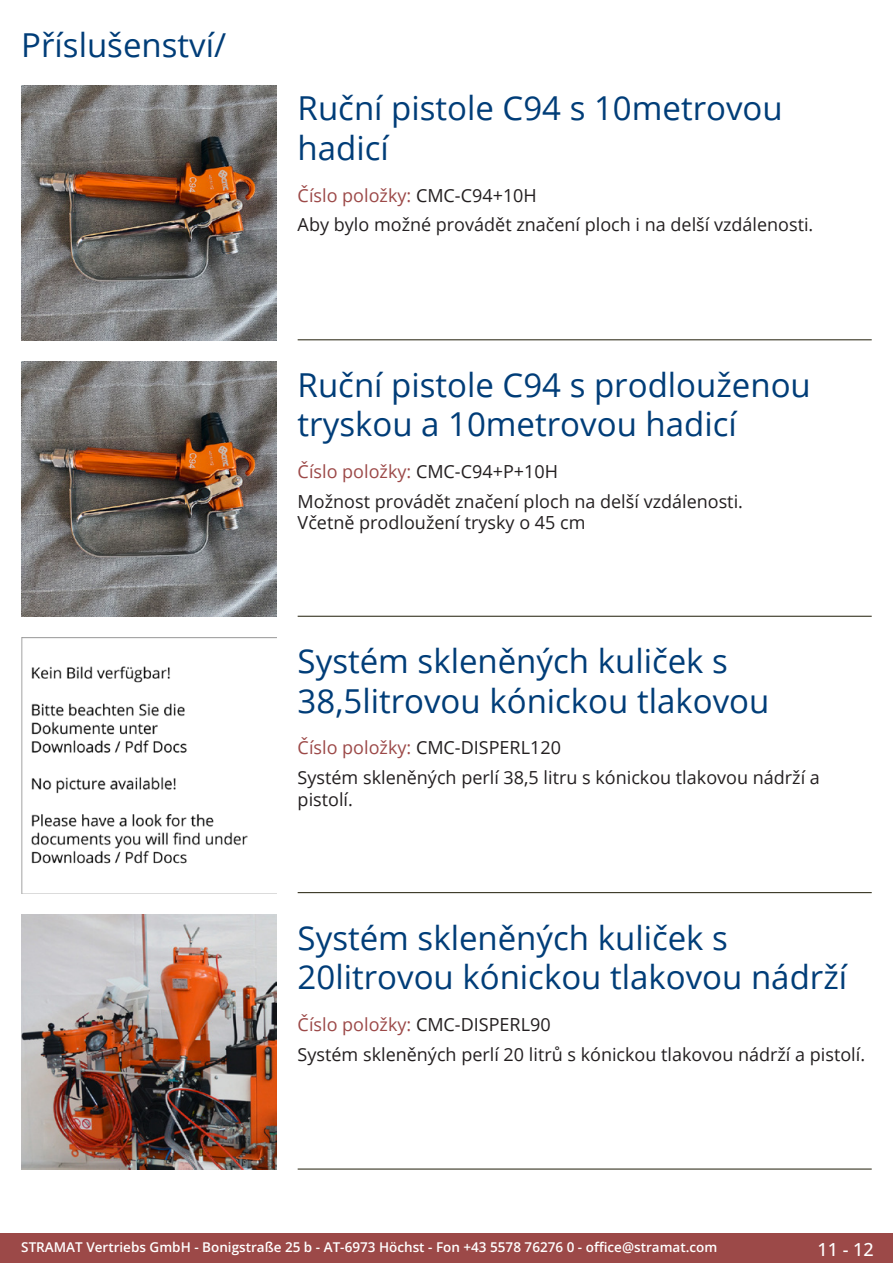
<style>
.page{position:relative;width:893px;height:1263px;background:#fff}
.page>*{position:absolute;margin:0;border:0;box-sizing:border-box;transform-origin:0 0}
.Produkttitel{font:33px/39.6px "Open Sans";color:#003d78}
.RastTitel{font:33px "Open Sans";color:#003d78}
.Beschreibung_Text{font:18px/21.6px "Open Sans";color:#231f20}
.TechDaten_Überschrif{font:18px "Open Sans";color:#9c4948}
.TechDaten_Überschrif-2{font:18px "Open Sans";color:#231f20}
.t1{font:500 18px "Open Sans";color:#fff}
.t2{font:600 13.5px "Open Sans";color:#fff}
.s1{color:#231f20}
.s2{color:#9c4948}
</style>
<div class="page">
<div style="left:0;top:1233px;width:893px;height:30px;background:#9c4948"></div>
<hr style="left:298px;top:340px;width:574px;height:1px;background:#201d08">
<hr style="left:298px;top:616px;width:574px;height:1px;background:#201d08">
<hr style="left:298px;top:892px;width:574px;height:1px;background:#201d08">
<hr style="left:298px;top:1169px;width:574px;height:1px;background:#201d08">
<img style="left:21px;top:85px;width:255px;height:255px">
<img style="left:21px;top:361px;width:255px;height:256px">
<img style="left:21px;top:638px;width:255px;height:255px">
<img style="left:21px;top:914px;width:255px;height:255px">
<p class="RastTitel" style="left:21px;top:22px;width:206px">Příslušenství/</p>
<p class="Produkttitel" style="left:298px;top:88px;width:487px">Ruční pistole C94 s 10metrovou hadicí</p>
<p class="TechDaten_Überschrif" style="left:298px;top:183px;width:241px">Číslo položky: <span class="s1">CMC-C94+10H</span></p>
<p class="Beschreibung_Text" style="left:298px;top:214px;width:517px">Aby bylo možné provádět značení ploch i na delší vzdálenosti.</p>
<p class="Produkttitel" style="left:298px;top:364px;width:515px">Ruční pistole C94 s prodlouženou tryskou a 10metrovou hadicí</p>
<p class="TechDaten_Überschrif" style="left:298px;top:459px;width:262px">Číslo položky: <span class="s1">CMC-C94+P+10H</span></p>
<p class="Beschreibung_Text" style="left:298px;top:490px;width:447px">Možnost provádět značení ploch na delší vzdálenosti.<br>Včetně prodloužení trysky o 45 cm</p>
<p class="Produkttitel" style="left:298px;top:640px;width:473px">Systém skleněných kuliček s<br>38,5litrovou kónickou tlakovou</p>
<p class="TechDaten_Überschrif-2" style="left:298px;top:735px;width:265px"><span class="s2">Číslo položky:</span> CMC-DISPERL120</p>
<p class="Beschreibung_Text" style="left:298px;top:766px;width:524px">Systém skleněných perlí 38,5 litru s kónickou tlakovou nádrží a pistolí.</p>
<p class="Produkttitel" style="left:298px;top:917px;width:551px">Systém skleněných kuliček s<br>20litrovou kónickou tlakovou nádrží</p>
<p class="TechDaten_Überschrif" style="left:298px;top:1012px;width:255px">Číslo položky: <span class="s1">CMC-DISPERL90</span></p>
<p class="Beschreibung_Text" style="left:298px;top:1043px;width:569px">Systém skleněných perlí 20 litrů s kónickou tlakovou nádrží a pistolí.</p>
<p class="t2" style="left:21px;top:1238px;width:698px">STRAMAT Vertriebs GmbH - Bonigstraße 25 b - AT-6973 Höchst - Fon +43 5578 76276 0 - office@stramat.com</p>
<p class="t1" style="left:817px;top:1237px;width:58px">11 - 12</p>
</div>
